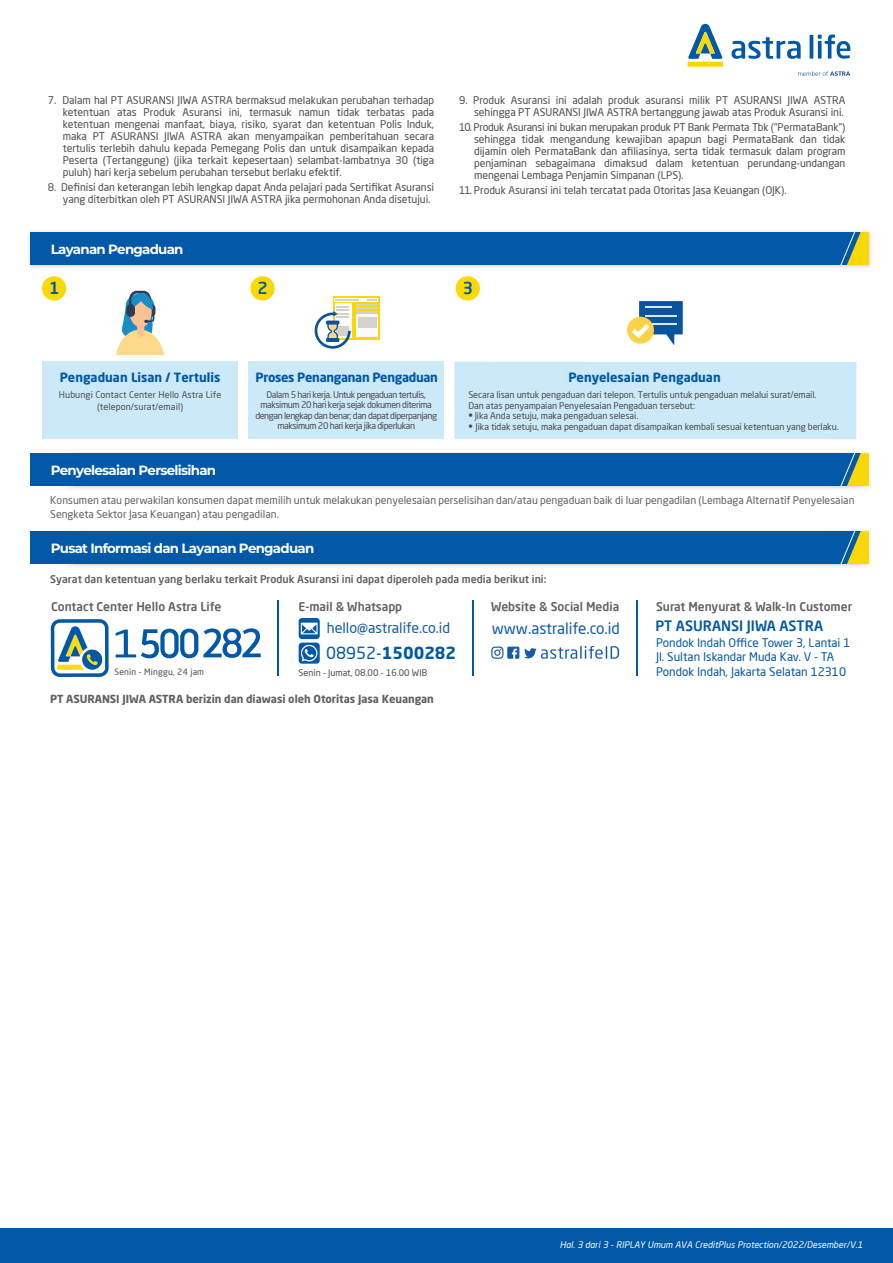
<style>
.page{position:relative;width:893px;height:1263px;background:#fff}
.page>*{position:absolute;margin:0;border:0;box-sizing:border-box;transform-origin:0 0}
.t1{font:700 16.5px "Neo Sans Pro";color:#0158a6}
.t2{font:500 16.35px "Neo Sans Pro";color:#0158a6}
.t3{font:15.45px "Neo Sans Pro";color:#155ba6}
.t4{font:14.25px "Neo Sans Pro";color:#155ba6}
.t5{font:500 14.1px "Neo Sans Pro";color:#0158a6}
.t6{font:700 13.35px "Montserrat";letter-spacing:-.055em;color:#fff}
.t7{font:700 12.6px "Neo Sans Pro";color:#0158a6}
.t8{font:700 12.6px "Neo Sans Pro";letter-spacing:-.025em;color:#0158a6}
.t9{font:500 12px "Neo Sans Pro";color:#606160}
.t10{font:11.7px/14.4px "Neo Sans Pro";color:#0158a6}
.t11{font:700 10.95px "Neo Sans Pro";letter-spacing:-.005em;color:#606160}
.t12{font:10.5px/12px "Neo Sans Pro";letter-spacing:-.005em;color:#4d4d4e;text-align:justify}
.t13{font:10.5px/13.5px "Neo Sans Pro";color:#606160}
.t14{font:500 10.5px "Neo Sans Pro";color:#606160}
.t15{font:9px/10.6px "Neo Sans Pro";letter-spacing:-.01em;color:#4d4d4e}
.t16{font:9px/10.6px "Neo Sans Pro";letter-spacing:-.05em;color:#4d4d4e;text-align:center}
.t17{font:italic 9px "Neo Sans Pro";color:#fff}
.t18{font:9px/12.1px "Neo Sans Pro";letter-spacing:.01em;color:#4d4d4e;text-align:center}
.t19{font:8.55px "Neo Sans Pro";letter-spacing:.025em;color:#4d4d4e}
.s1{font-size:10.65px}
.s2{font-weight:400}
</style>
<div class="page">
<div style="left:0;top:1228px;width:893px;height:35px;background:#0158a6"></div>
<div style="left:687px;top:62px;width:36px;height:5px;background:#fad806"></div>
<svg style="left:688px;top:24px;width:35px;height:35px"></svg>
<svg style="left:732px;top:37px;width:69px;height:22px"></svg>
<svg style="left:810px;top:34px;width:40px;height:25px"></svg>
<svg style="left:798px;top:71px;width:52px;height:5px"></svg>
<img style="left:29px;top:231px;width:842px;height:70px">
<div style="left:30px;top:232px;width:839px;height:33px;background:#0158a6"></div>
<svg style="left:840px;top:232px;width:29px;height:33px"></svg>
<div style="left:454px;top:362px;width:402px;height:77px;background:#cce9f9"></div>
<div style="left:248px;top:362px;width:196px;height:77px;background:#cce9f9"></div>
<svg style="left:116px;top:290px;width:48px;height:65px"></svg>
<svg style="left:333px;top:297px;width:47px;height:43px"></svg>
<hr style="left:334px;top:298px;width:43px;height:4px;background:#fafbfa">
<svg style="left:315px;top:299px;width:62px;height:50px"></svg>
<svg style="left:627px;top:301px;width:56px;height:44px"></svg>
<div style="left:42px;top:362px;width:196px;height:77px;background:#cce9f9"></div>
<div style="left:42px;top:276px;width:24px;height:25px;background:#fbd905;border-radius:50%"></div>
<div style="left:250px;top:276px;width:25px;height:25px;background:#fbd905;border-radius:50%"></div>
<div style="left:456px;top:276px;width:24px;height:25px;background:#fbd905;border-radius:50%"></div>
<div style="left:30px;top:453px;width:839px;height:33px;background:#0158a6"></div>
<svg style="left:840px;top:453px;width:29px;height:33px"></svg>
<div style="left:30px;top:531px;width:839px;height:33px;background:#0158a6"></div>
<svg style="left:840px;top:531px;width:29px;height:33px"></svg>
<hr style="left:637px;top:600px;width:1px;height:76px;background:#0158a6">
<hr style="left:277px;top:600px;width:1px;height:76px;background:#0158a6">
<hr style="left:473px;top:600px;width:1px;height:76px;background:#0158a6">
<svg style="left:51px;top:619px;width:58px;height:58px"></svg>
<svg style="left:116px;top:628px;width:145px;height:30px"></svg>
<svg style="left:491px;top:646px;width:128px;height:13px"></svg>
<div style="left:299px;top:642px;width:21px;height:22px;background:#0158a6;border-radius:3px"></div>
<svg style="left:301px;top:645px;width:16px;height:16px"></svg>
<svg style="left:299px;top:618px;width:21px;height:21px"></svg>
<svg style="left:301px;top:623px;width:17px;height:11px"></svg>
<p class="t12" style="left:63px;top:94px;width:373px;text-indent:-15px">7. Dalam hal PT ASURANSI JIWA ASTRA bermaksud melakukan perubahan terhadap ketentuan atas Produk Asuransi ini, termasuk namun tidak terbatas pada ketentuan mengenai manfaat, biaya, risiko, syarat dan ketentuan Polis Induk, maka PT ASURANSI JIWA ASTRA akan menyampaikan pemberitahuan secara tertulis terlebih dahulu kepada Pemegang Polis dan untuk disampaikan kepada Peserta (Tertanggung) (jika terkait kepesertaan) selambat-lambatnya 30 (tiga puluh) hari kerja sebelum perubahan tersebut berlaku efektif.</p>
<p class="t12" style="left:63px;top:181px;width:373px;text-indent:-15px">8. Definisi dan keterangan lebih lengkap dapat Anda pelajari pada Sertifikat Asuransi yang diterbitkan oleh PT ASURANSI JIWA ASTRA jika permohonan Anda disetujui.</p>
<p class="t6" style="left:51px;top:240px;width:134px">Layanan Pengaduan</p>
<p class="t12" style="left:459px;top:94px;width:388px;text-align:right">9. Produk Asuransi ini adalah produk asuransi milik PT ASURANSI JIWA ASTRA sehingga PT ASURANSI JIWA ASTRA bertanggung jawab atas Produk Asuransi ini.</p>
<p class="t12" style="left:474px;top:121px;width:373px;text-indent:-15px">10. Produk Asuransi ini bukan merupakan produk PT Bank Permata Tbk (”PermataBank”) sehingga tidak mengandung kewajiban apapun bagi PermataBank dan tidak dijamin oleh PermataBank dan afiliasinya, serta tidak termasuk dalam program penjaminan sebagaimana dimaksud dalam ketentuan perundang-undangan mengenai Lembaga Penjamin Simpanan (LPS).</p>
<p class="t12" style="left:459px;top:184px;width:329px">11. Produk Asuransi ini telah tercatat pada Otoritas Jasa Keuangan (OJK).</p>
<h2 class="t2" style="left:49px;top:278px;width:12px">1</h2>
<h2 class="t2" style="left:257px;top:278px;width:12px">2</h2>
<h2 class="t2" style="left:463px;top:278px;width:12px">3</h2>
<p class="t7" style="left:60px;top:369px;width:162px">Pengaduan Lisan / Tertulis</p>
<p class="t8" style="left:255px;top:369px;width:184px">Proses Penanganan Pengaduan</p>
<p class="t7" style="left:568px;top:369px;width:154px">Penyelesaian Pengaduan</p>
<p class="t18" style="left:59px;top:389px;width:164px">Hubungi Contact Center Hello Astra Life (telepon/surat/email)</p>
<p class="t16" style="left:255px;top:389px;width:183px">Dalam 5 hari kerja. Untuk pengaduan tertulis, maksimum 20 hari kerja sejak dokumen diterima dengan lengkap dan benar; dan dapat diperpanjang maksimum 20 hari kerja jika diperlukan</p>
<p class="t15" style="left:468px;top:389px;width:350px">Secara lisan untuk pengaduan dari telepon. Tertulis untuk pengaduan melalui surat/email.<br>Dan atas penyampaian Penyelesaian Pengaduan tersebut:</p>
<p class="t15" style="left:468px;top:410px;width:171px"><span class="s1">•</span> Jika Anda setuju, maka pengaduan selesai.</p>
<p class="t15" style="left:468px;top:421px;width:372px"><span class="s1">•</span> Jika tidak setuju, maka pengaduan dapat disampaikan kembali sesuai ketentuan yang berlaku.</p>
<p class="t6" style="left:51px;top:460px;width:167px">Penyelesaian Perselisihan</p>
<p class="t13" style="left:50px;top:493px;width:806px">Konsumen atau perwakilan konsumen dapat memilih untuk melakukan penyelesaian perselisihan dan/atau pengaduan baik di luar pengadilan (Lembaga Alternatif Penyelesaian<br>Sengketa Sektor Jasa Keuangan) atau pengadilan.</p>
<p class="t6" style="left:51px;top:539px;width:265px">Pusat Informasi dan Layanan Pengaduan</p>
<p class="t14" style="left:50px;top:573px;width:498px">Syarat dan ketentuan yang berlaku terkait Produk Asuransi ini dapat diperoleh pada media berikut ini:</p>
<p class="t9" style="left:51px;top:599px;width:172px">Contact Center Hello Astra Life</p>
<p class="t19" style="left:114px;top:667px;width:91px">Senin - Minggu, 24 jam</p>
<p class="t9" style="left:299px;top:599px;width:105px">E-mail &amp; Whatsapp</p>
<h3 class="t4" style="left:327px;top:619px;width:125px">hello@astralife.co.id</h3>
<h1 class="t1" style="left:326px;top:642px;width:132px"><span class="s2">08952-</span>1500282</h1>
<p class="t15" style="left:299px;top:667px;width:130px">Senin - Jumat, 08.00 - 16.00 WIB</p>
<p class="t11" style="left:50px;top:692px;width:385px">PT ASURANSI JIWA ASTRA berizin dan diawasi oleh Otoritas Jasa Keuangan</p>
<p class="t9" style="left:491px;top:599px;width:129px">Website &amp; Social Media</p>
<h3 class="t3" style="left:492px;top:619px;width:130px">www.astralife.co.id</h3>
<p class="t9" style="left:656px;top:599px;width:198px">Surat Menyurat &amp; Walk-In Customer</p>
<p class="t10" style="left:656px;top:635px;width:196px">Pondok Indah Office Tower 3, Lantai 1<br>Jl. Sultan Iskandar Muda Kav. V - TA<br>Pondok Indah, Jakarta Selatan 12310</p>
<h3 class="t5" style="left:656px;top:617px;width:169px">PT ASURANSI JIWA ASTRA</h3>
<p class="t17" style="left:560px;top:1239px;width:304px">Hal. 3 dari 3 - RIPLAY Umum AVA CreditPlus Protection/2022/Desember/V.1</p>
</div>
